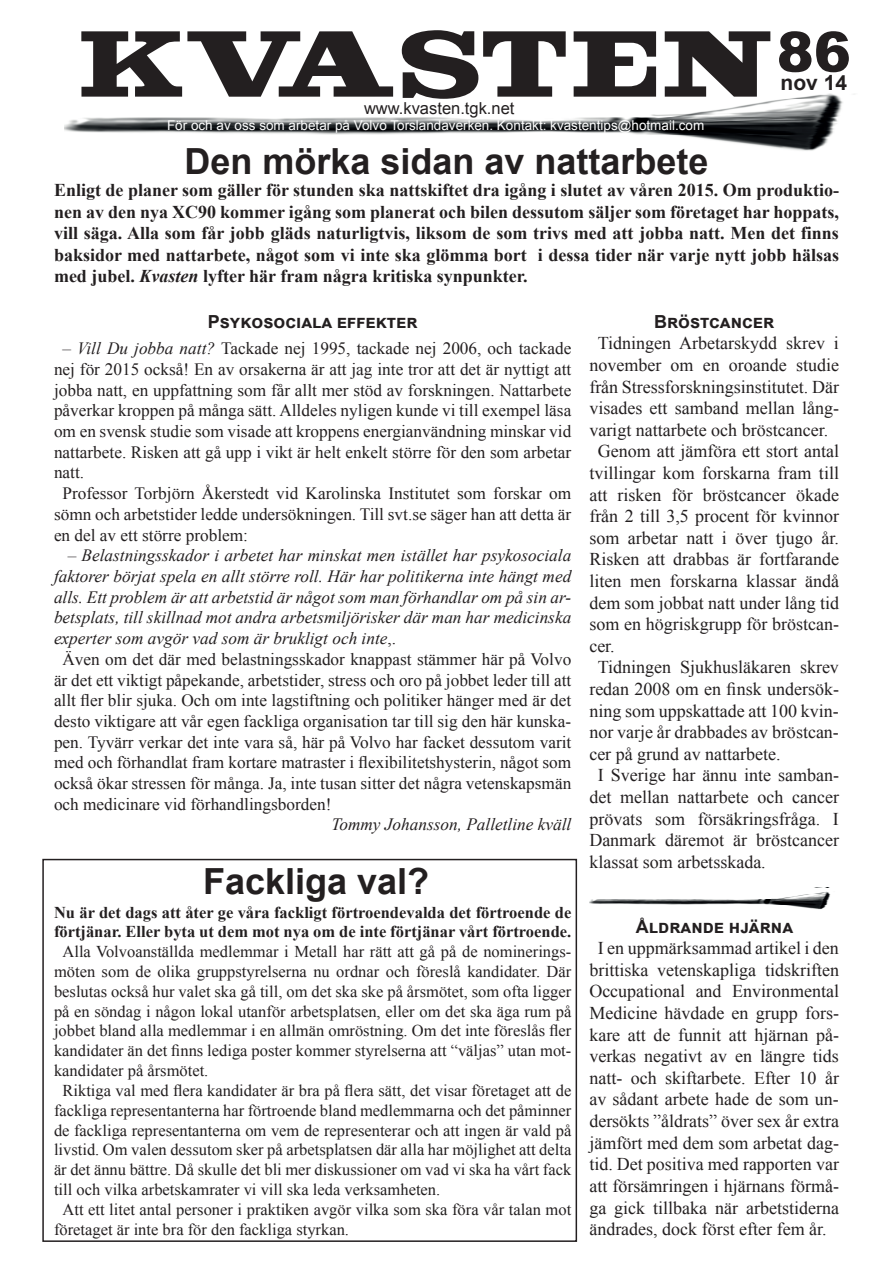
<style>
.page{position:relative;width:893px;height:1263px;background:#fff}
.page>*{position:absolute;margin:0;border:0;box-sizing:border-box;transform-origin:0 0}
.t1{font:900 55.5px "Arial";color:#231f20}
.t2{font:700 36px "Arial";color:#231f20}
.t3{font:700 21px "Arial";color:#231f20}
.t4{font:18px/21.6px "Times New Roman";color:#231f20;text-align:justify}
.t5{font:700 18px/21.6px "Times New Roman";color:#231f20;text-align:justify}
.t6{font:700 18px "Arial";color:#231f20}
.t7{font:17.25px "Times New Roman";color:#231f20}
.t8{font:italic 17.25px "Times New Roman";color:#231f20}
.t9{font:16.5px "Times New Roman";color:#231f20}
.t10{font:700 16.5px/19.8px "Times New Roman";color:#231f20}
.t11{font:16.5px "Arial";color:#231f20}
.t12{font:13.5px "Arial";color:#fff}
.s1{font-style:italic}
.s2{font-style:normal}
</style>
<div class="page">
<img style="left:64px;top:90px;width:791px;height:61px">
<svg style="left:574px;top:31px;width:82px;height:66px"></svg>
<svg style="left:665px;top:31px;width:105px;height:66px"></svg>
<svg style="left:402px;top:30px;width:164px;height:69px"></svg>
<svg style="left:81px;top:31px;width:312px;height:66px"></svg>
<img style="left:589px;top:891px;width:242px;height:19px">
<div style="left:42px;top:859px;width:535px;height:383px;border:2px solid #231f20"></div>
<p class="t11" style="left:364px;top:97px;width:152px">www.kvasten.tgk.net</p>
<p class="t12" style="left:167px;top:116px;width:539px">För och av oss som arbetar på Volvo Torslandaverken. Kontakt: kvastentips@hotmail.com</p>
<h1 class="t1" style="left:777px;top:12px;width:76px">86</h1>
<p class="t3" style="left:780px;top:67px;width:68px">nov 14</p>
<h2 class="t2" style="left:184px;top:136px;width:526px">Den mörka sidan av nattarbete</h2>
<p class="t5" style="left:54px;top:179px;width:786px">Enligt de planer som gäller för stunden ska nattskiftet dra igång i slutet av våren 2015. Om produktio&shy;nen av den nya XC90 kommer igång som planerat och bilen dessutom säljer som företaget har hoppats, vill säga. Alla som får jobb gläds naturligtvis, liksom de som trivs med att jobba natt. Men det finns baksidor med nattarbete, något som vi inte ska glömma bort i dessa tider när varje nytt jobb hälsas med jubel. <span class="s1">Kvasten</span> lyfter här fram några kritiska synpunkter.</p>
<p class="t6" style="left:654px;top:309px;width:122px">Bröstcancer</p>
<p class="t4" style="left:598px;top:332px;width:243px">Tidningen Arbetarskydd skrev i</p>
<p class="t4" style="left:589px;top:354px;width:251px">november om en oroande studie</p>
<p class="t4" style="left:589px;top:375px;width:251px">från Stressforskningsinstitutet. Där</p>
<p class="t4" style="left:589px;top:397px;width:251px">visades ett samband mellan lång-</p>
<p class="t4" style="left:589px;top:418px;width:240px">varigt nattarbete och bröstcancer.</p>
<p class="t4" style="left:598px;top:440px;width:243px">Genom att jämföra ett stort antal</p>
<p class="t4" style="left:589px;top:462px;width:251px">tvillingar kom forskarna fram till</p>
<p class="t4" style="left:589px;top:483px;width:251px">att risken för bröstcancer ökade</p>
<p class="t4" style="left:589px;top:505px;width:251px">från 2 till 3,5 procent för kvinnor</p>
<p class="t4" style="left:589px;top:526px;width:251px">som arbetar natt i över tjugo år.</p>
<p class="t4" style="left:589px;top:548px;width:251px">Risken att drabbas är fortfarande</p>
<p class="t4" style="left:589px;top:570px;width:251px">liten men forskarna klassar ändå</p>
<p class="t4" style="left:589px;top:591px;width:251px">dem som jobbat natt under lång tid</p>
<p class="t4" style="left:589px;top:613px;width:251px">som en högriskgrupp för bröstcan-</p>
<p class="t4" style="left:589px;top:634px;width:27px">cer.</p>
<p class="t4" style="left:598px;top:656px;width:243px">Tidningen Sjukhusläkaren skrev</p>
<p class="t4" style="left:589px;top:678px;width:251px">redan 2008 om en finsk undersök-</p>
<p class="t4" style="left:589px;top:699px;width:251px">ning som uppskattade att 100 kvin-</p>
<p class="t4" style="left:589px;top:721px;width:251px">nor varje år drabbades av bröstcan-</p>
<p class="t4" style="left:589px;top:742px;width:193px">cer på grund av nattarbete.</p>
<p class="t4" style="left:598px;top:764px;width:243px">I Sverige har ännu inte samban-</p>
<p class="t4" style="left:589px;top:786px;width:251px">det mellan nattarbete och cancer</p>
<p class="t4" style="left:589px;top:807px;width:251px">prövats som försäkringsfråga. I</p>
<p class="t4" style="left:589px;top:829px;width:251px">Danmark däremot är bröstcancer</p>
<p class="t4" style="left:589px;top:850px;width:178px">klassat som arbetsskada.</p>
<p class="t6" style="left:208px;top:309px;width:211px">Psykosociala effekter</p>
<p class="t7" style="left:63px;top:336px;width:510px"><span class="s1">– Vill Du jobba natt?</span> Tackade nej 1995, tackade nej 2006, och tackade</p>
<p class="t7" style="left:54px;top:357px;width:519px">nej för 2015 också! En av orsakerna är att jag inte tror att det är nyttigt att</p>
<p class="t7" style="left:54px;top:378px;width:519px">jobba natt, en uppfattning som får allt mer stöd av forskningen. Nattarbete</p>
<p class="t7" style="left:54px;top:398px;width:519px">påverkar kroppen på många sätt. Alldeles nyligen kunde vi till exempel läsa</p>
<p class="t7" style="left:54px;top:419px;width:519px">om en svensk studie som visade att kroppens energianvändning minskar vid</p>
<p class="t7" style="left:54px;top:440px;width:519px">nattarbete. Risken att gå upp i vikt är helt enkelt större för den som arbetar</p>
<p class="t7" style="left:54px;top:460px;width:32px">natt.</p>
<p class="t7" style="left:63px;top:481px;width:510px">Professor Torbjörn Åkerstedt vid Karolinska Institutet som forskar om</p>
<p class="t7" style="left:54px;top:502px;width:519px">sömn och arbetstider ledde undersökningen. Till svt.se säger han att detta är</p>
<p class="t7" style="left:54px;top:523px;width:196px">en del av ett större problem:</p>
<p class="t8" style="left:68px;top:544px;width:505px">– Belastningsskador i arbetet har minskat men istället har psykosociala</p>
<p class="t8" style="left:54px;top:564px;width:519px">faktorer börjat spela en allt större roll. Här har politikerna inte hängt med</p>
<p class="t8" style="left:54px;top:585px;width:519px">alls. Ett problem är att arbetstid är något som man förhandlar om på sin ar-</p>
<p class="t8" style="left:54px;top:606px;width:519px">betsplats, till skillnad mot andra arbetsmiljörisker där man har medicinska</p>
<p class="t8" style="left:54px;top:626px;width:344px">experter som avgör vad som är brukligt och inte<span class="s2">,.</span></p>
<p class="t7" style="left:63px;top:647px;width:510px">Även om det där med belastningsskador knappast stämmer här på Volvo</p>
<p class="t7" style="left:54px;top:667px;width:519px">är det ett viktigt påpekande, arbetstider, stress och oro på jobbet leder till att</p>
<p class="t7" style="left:54px;top:688px;width:519px">allt fler blir sjuka. Och om inte lagstiftning och politiker hänger med är det</p>
<p class="t7" style="left:54px;top:709px;width:519px">desto viktigare att vår egen fackliga organisation tar till sig den här kunska-</p>
<p class="t7" style="left:54px;top:730px;width:519px">pen. Tyvärr verkar det inte vara så, här på Volvo har facket dessutom varit</p>
<p class="t7" style="left:54px;top:750px;width:519px">med och förhandlat fram kortare matraster i flexibilitetshysterin, något som</p>
<p class="t7" style="left:54px;top:771px;width:519px">också ökar stressen för många. Ja, inte tusan sitter det några vetenskapsmän</p>
<p class="t7" style="left:54px;top:792px;width:279px">och medicinare vid förhandlingsborden!</p>
<p class="t8" style="left:331px;top:813px;width:241px">Tommy Johansson, Palletline kväll</p>
<h2 class="t2" style="left:203px;top:856px;width:228px">Fackliga val?</h2>
<p class="t10" style="left:54px;top:902px;width:519px">Nu är det dags att åter ge våra fackligt förtroendevalda det förtroende de förtjänar. Eller byta ut dem mot nya om de inte förtjänar vårt förtroende.</p>
<p class="t9" style="left:62px;top:940px;width:510px">Alla Volvoanställda medlemmar i Metall har rätt att gå på de nominerings-</p>
<p class="t9" style="left:54px;top:960px;width:519px">möten som de olika gruppstyrelserna nu ordnar och föreslå kandidater. Där</p>
<p class="t9" style="left:54px;top:980px;width:519px">beslutas också hur valet ska gå till, om det ska ske på årsmötet, som ofta ligger</p>
<p class="t9" style="left:54px;top:999px;width:519px">på en söndag i någon lokal utanför arbetsplatsen, eller om det ska äga rum på</p>
<p class="t9" style="left:54px;top:1019px;width:519px">jobbet bland alla medlemmar i en allmän omröstning. Om det inte föreslås fler</p>
<p class="t9" style="left:54px;top:1039px;width:519px">kandidater än det finns lediga poster kommer styrelserna att “väljas” utan mot-</p>
<p class="t9" style="left:54px;top:1059px;width:156px">kandidater på årsmötet.</p>
<p class="t9" style="left:62px;top:1079px;width:510px">Riktiga val med flera kandidater är bra på flera sätt, det visar företaget att de</p>
<p class="t9" style="left:54px;top:1098px;width:519px">fackliga representanterna har förtroende bland medlemmarna och det påminner</p>
<p class="t9" style="left:54px;top:1118px;width:519px">de fackliga representanterna om vem de representerar och att ingen är vald på</p>
<p class="t9" style="left:54px;top:1138px;width:519px">livstid. Om valen dessutom sker på arbetsplatsen där alla har möjlighet att delta</p>
<p class="t9" style="left:54px;top:1158px;width:519px">är det ännu bättre. Då skulle det bli mer diskussioner om vad vi ska ha vårt fack</p>
<p class="t9" style="left:54px;top:1178px;width:388px">till och vilka arbetskamrater vi vill ska leda verksamheten.</p>
<p class="t9" style="left:62px;top:1197px;width:510px">Att ett litet antal personer i praktiken avgör vilka som ska föra vår talan mot</p>
<p class="t9" style="left:54px;top:1217px;width:297px">företaget är inte bra för den fackliga styrkan.</p>
<p class="t6" style="left:636px;top:914px;width:159px">Åldrande hjärna</p>
<p class="t4" style="left:589px;top:937px;width:251px;text-indent:8px">I en uppmärksammad artikel i den brittiska vetenskapliga tidskriften Occupational and Environmental Medicine hävdade en grupp fors&shy;kare att de funnit att hjärnan på&shy;verkas negativt av en längre tids natt- och skiftarbete. Efter 10 år av sådant arbete hade de som un&shy;dersökts ”åldrats” över sex år extra jämfört med dem som arbetat dag&shy;tid. Det positiva med rapporten var att försämringen i hjärnans förmå&shy;ga gick tillbaka när arbetstiderna ändrades, dock först efter fem år.</p>
</div>
